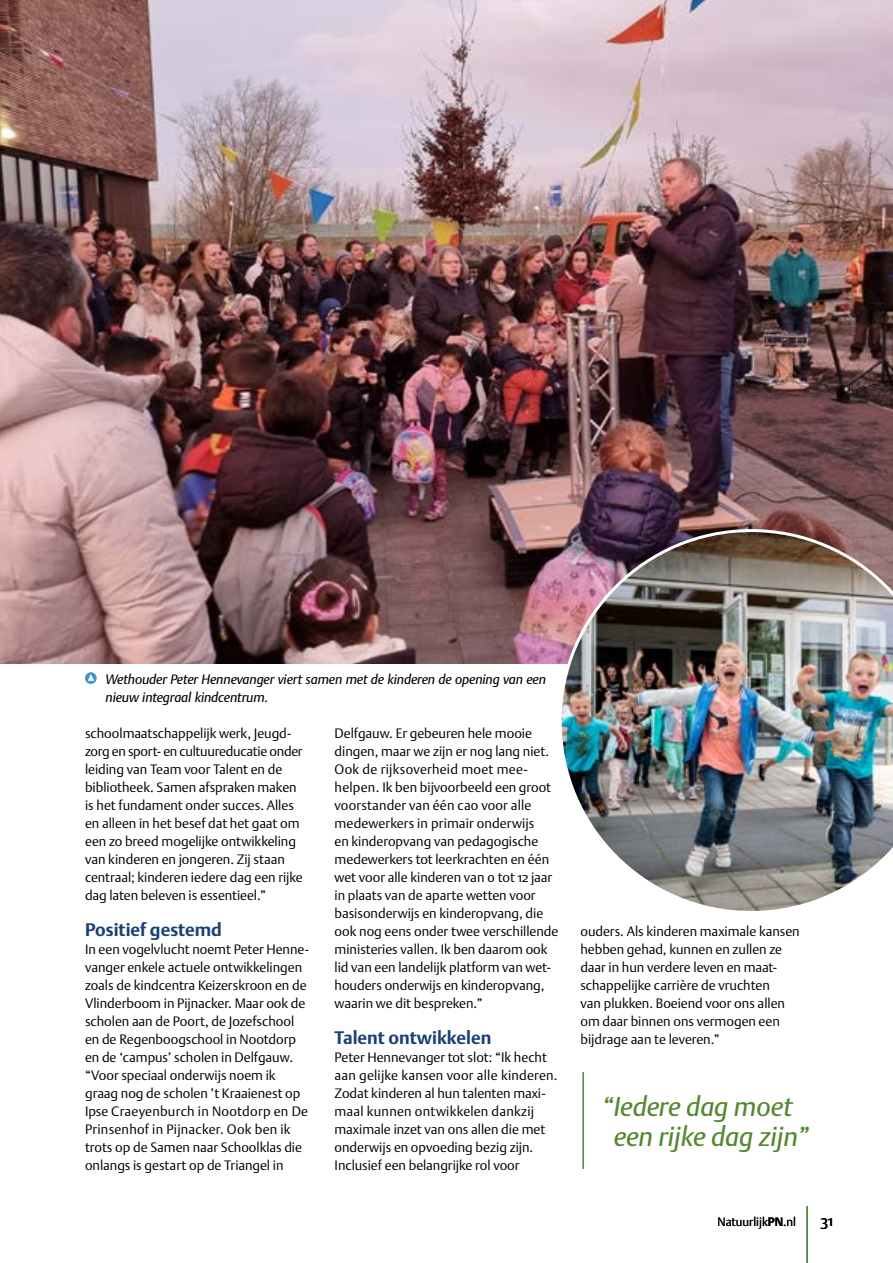
<style>
.page{position:relative;width:893px;height:1263px;background:#fff}
.page>*{position:absolute;margin:0;border:0;box-sizing:border-box;transform-origin:0 0}
.t1{font:italic 27px/30px "DTL Argo ST";color:#538831}
.t2{font:700 18px "DTL Argo T";color:#174173}
.t3{font:15px "DTL Argo ST";color:#000}
.t4{font:13.5px/18px "DTL Argo ST Light";color:#000}
.t5{font:italic 13.5px/18px "DTL Argo T";letter-spacing:-.01em;color:#000}
.t6{font:12px "DTL Argo T Light";color:#000}
.s1{font-family:"DTL Argo ST";font-weight:700}
.s2{font-family:"DTL Argo ST Light"}
</style>
<div class="page">
<img style="left:0;top:0;width:893px;height:664px">
<hr style="left:806px;top:1206px;width:2px;height:57px;background:#538831">
<svg style="left:85px;top:672px;width:12px;height:12px"></svg>
<svg style="left:88px;top:674px;width:6px;height:7px"></svg>
<hr style="left:582px;top:1072px;width:2px;height:97px;background:#538831">
<img style="left:559px;top:529px;width:334px;height:382px">
<p class="t5" style="left:106px;top:670px;width:442px">Wethouder Peter Hennevanger viert samen met de kinderen de opening van een nieuw integraal kindcentrum.</p>
<p class="t4" style="left:85px;top:724px;width:219px">schoolmaatschappelijk werk, Jeugd&shy;zorg en sport- en cultuureducatie onder leiding van Team voor Talent en de bibliotheek. Samen afspraken maken is het fundament onder succes. Alles en alleen in het besef dat het gaat om een zo breed mogelijke ontwikkeling van kinderen en jongeren. Zij staan centraal; kinderen iedere dag een rijke dag laten beleven is essentieel.”</p>
<h2 class="t2" style="left:85px;top:919px;width:138px">Positief gestemd</h2>
<p class="t4" style="left:85px;top:940px;width:225px">In een vogelvlucht noemt Peter Henne&shy;vanger enkele actuele ontwikkelingen zoals de kindcentra Keizerskroon en de Vlinderboom in Pijnacker. Maar ook de scholen aan de Poort, de Jozefschool en de Regenboogschool in Nootdorp en de ‘campus’ scholen in Delfgauw. “Voor speciaal onderwijs noem ik graag nog de scholen ’t Kraaienest op Ipse Craeyenburch in Nootdorp en De Prinsenhof in Pijnacker. Ook ben ik trots op de Samen naar Schoolklas die onlangs is gestart op de Triangel in</p>
<p class="t4" style="left:335px;top:724px;width:225px">Delfgauw. Er gebeuren hele mooie dingen, maar we zijn er nog lang niet.<br>Ook de rijksoverheid moet mee&shy;helpen. Ik ben bijvoorbeeld een groot voorstander van één cao voor alle medewerkers in primair onderwijs<br>en kinderopvang van pedagogische medewerkers tot leerkrachten en één wet voor alle kinderen van 0 tot 12 jaar in plaats van de aparte wetten voor basisonderwijs en kinderopvang, die ook nog eens onder twee verschillende ministeries vallen. Ik ben daarom ook lid van een landelijk platform van wet&shy;houders onderwijs en kinderopvang, waarin we dit bespreken.”</p>
<h2 class="t2" style="left:335px;top:1027px;width:158px">Talent ontwikkelen</h2>
<p class="t4" style="left:335px;top:1048px;width:225px">Peter Hennevanger tot slot: “Ik hecht aan gelijke kansen voor alle kinderen.<br>Zodat kinderen al hun talenten maxi&shy;maal kunnen ontwikkelen dankzij maximale inzet van ons allen die met onderwijs en opvoeding bezig zijn.<br>Inclusief een belangrijke rol voor</p>
<p class="t4" style="left:580px;top:922px;width:221px">ouders. Als kinderen maximale kansen hebben gehad, kunnen en zullen ze daar in hun verdere leven en maat&shy;schappelijke carrière de vruchten<br>van plukken. Boeiend voor ons allen om daar binnen ons vermogen een bijdrage aan te leveren.”</p>
<h1 class="t1" style="left:614px;top:1091px;width:197px;text-indent:-12px">“Iedere dag moet een rijke dag zijn”</h1>
<p class="t6" style="left:718px;top:1214px;width:80px">Natuurlijk<span class="s1">PN</span><span class="s2">.nl</span></p>
<p class="t3" style="left:821px;top:1212px;width:14px">31</p>
</div>
